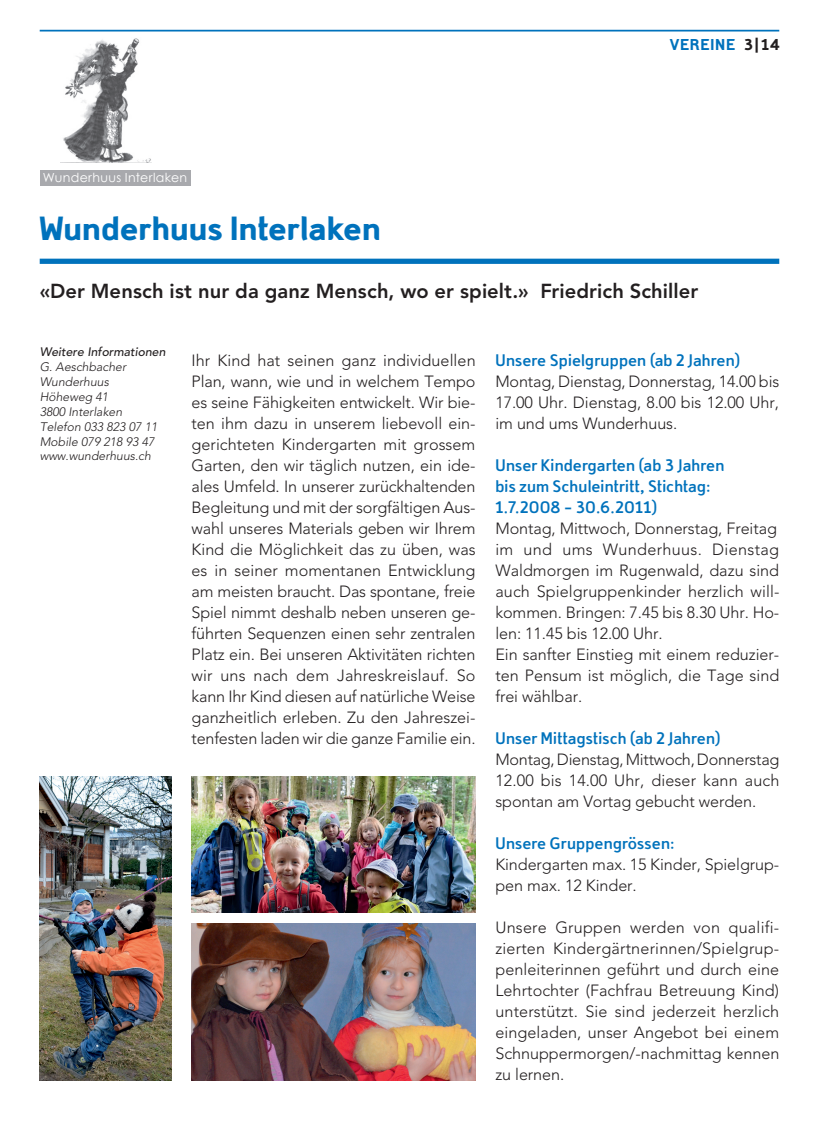
<style>
.page{position:relative;width:819px;height:1141px;background:#fff}
.page>*{position:absolute;margin:0;border:0;box-sizing:border-box;transform-origin:0 0}
.t1{font:900 35px "Domestos 98";letter-spacing:.03em;color:#0072bc}
.t2{font:800 20.12px "Avenir";letter-spacing:.005em;color:#231f20}
.t3{font:700 17.5px/21px "Domestos 98";letter-spacing:.02em;color:#0072bc}
.t4{font:900 16.45px "Domestos 98";letter-spacing:.075em;color:#0072bc}
.t5{font:300 16.1px/21px "Avenir";letter-spacing:-.005em;color:#231f20;text-align:justify}
.t6{font:12.6px "Century Gothic";letter-spacing:.025em;color:#fff}
.t7{font:italic 300 12.25px/14.9px "Avenir";color:#231f20}
.t8{font:italic 500 12.25px "Avenir";color:#231f20}
.s1{color:#231f20}
</style>
<div class="page">
<hr style="left:40px;top:30px;width:739px;height:2px;background:#0072bc">
<img style="left:191px;top:776px;width:284px;height:136px">
<img style="left:40px;top:776px;width:132px;height:304px">
<img style="left:191px;top:923px;width:284px;height:157px">
<div style="left:40px;top:259px;width:739px;height:5px;background:#0072bc"></div>
<img style="left:63px;top:38px;width:88px;height:124px">
<div style="left:40px;top:170px;width:150px;height:16px;background:#a8a9ad"></div>
<p class="t6" style="left:43px;top:170px;width:146px">Wunderhuus Interlaken</p>
<h1 class="t1" style="left:40px;top:207px;width:342px">Wunderhuus Interlaken</h1>
<p class="t4" style="left:670px;top:35px;width:111px">VEREINE <span class="s1">3|14</span></p>
<p class="t2" style="left:40px;top:279px;width:660px">«Der Mensch ist nur da ganz Mensch, wo er spielt.» Friedrich Schiller</p>
<p class="t8" style="left:40px;top:345px;width:127px">Weitere Informationen</p>
<p class="t7" style="left:40px;top:359px;width:119px">G. Aeschbacher<br>Wunderhuus<br>Höheweg 41<br>3800 Interlaken<br>Telefon 033 823 07 11<br>Mobile 079 218 93 47 www.wunderhuus.ch</p>
<p class="t5" style="left:191px;top:350px;width:285px">Ihr Kind hat seinen ganz individuellen Plan, wann, wie und in welchem Tempo es seine Fähigkeiten entwickelt. Wir bie&shy;ten ihm dazu in unserem liebevoll ein&shy;gerichteten Kindergarten mit grossem Garten, den wir täglich nutzen, ein ide&shy;ales Umfeld. In unserer zurückhaltenden Begleitung und mit der sorgfältigen Aus&shy;wahl unseres Materials geben wir Ihrem Kind die Möglichkeit das zu üben, was es in seiner momentanen Entwicklung am meisten braucht. Das spontane, freie Spiel nimmt deshalb neben unseren ge&shy;führten Sequenzen einen sehr zentralen Platz ein. Bei unseren Aktivitäten richten wir uns nach dem Jahreskreislauf. So kann Ihr Kind diesen auf natürliche Weise ganzheitlich erleben. Zu den Jahreszei&shy;tenfesten laden wir die ganze Familie ein.</p>
<p class="t3" style="left:495px;top:350px;width:246px">Unsere Spielgruppen (ab 2 Jahren)</p>
<p class="t5" style="left:495px;top:371px;width:285px">Montag, Dienstag, Donnerstag, 14.00 bis 17.00 Uhr. Dienstag, 8.00 bis 12.00 Uhr, im und ums Wunderhuus.</p>
<p class="t3" style="left:495px;top:455px;width:230px">Unser Kindergarten (ab 3 Jahren bis zum Schuleintritt, Stichtag:<br>1.7.2008 - 30.6.2011)</p>
<p class="t5" style="left:495px;top:518px;width:285px;text-align:left">Montag, Mittwoch, Donnerstag, Freitag im und ums Wunderhuus. Dienstag Waldmorgen im Rugenwald, dazu sind auch Spielgruppenkinder herzlich will&shy;kommen. Bringen: 7.45 bis 8.30 Uhr. Ho&shy;len: 11.45 bis 12.00 Uhr.<br>Ein sanfter Einstieg mit einem reduzier&shy;ten Pensum ist möglich, die Tage sind frei wählbar.</p>
<p class="t3" style="left:495px;top:728px;width:226px">Unser Mittagstisch (ab 2 Jahren)</p>
<p class="t5" style="left:495px;top:749px;width:285px">Montag, Dienstag, Mittwoch, Donnerstag 12.00 bis 14.00 Uhr, dieser kann auch spontan am Vortag gebucht werden.</p>
<p class="t3" style="left:495px;top:833px;width:181px">Unsere Gruppengrössen:</p>
<p class="t5" style="left:495px;top:854px;width:285px">Kindergarten max. 15 Kinder, Spielgrup&shy;pen max. 12 Kinder.</p>
<p class="t5" style="left:495px;top:917px;width:285px">Unsere Gruppen werden von qualifi&shy;zierten Kindergärtnerinnen/Spielgrup&shy;penleiterinnen geführt und durch eine Lehrtochter (Fachfrau Betreuung Kind) unterstützt. Sie sind jederzeit herzlich eingeladen, unser Angebot bei einem Schnuppermorgen/-nachmittag kennen zu lernen.</p>
</div>
